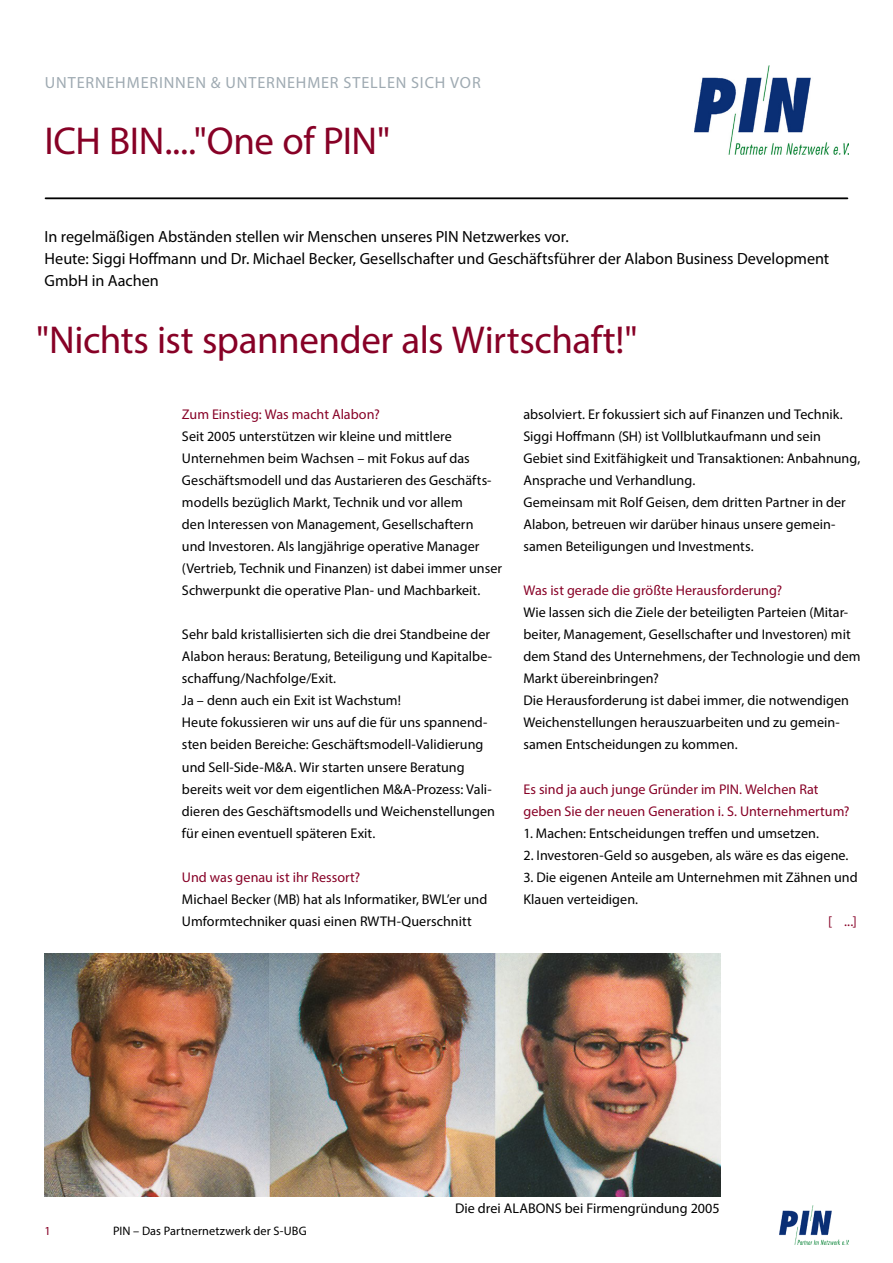
<style>
.page{position:relative;width:893px;height:1263px;background:#fff}
.page>*{position:absolute;margin:0;border:0;box-sizing:border-box;transform-origin:0 0}
.t1{font:39px "Myriad Pro";letter-spacing:-.01em;color:#870126}
.t2{font:16.2px/22px "Myriad Pro";color:#000}
.t3{font:16.2px "Myriad Pro";letter-spacing:.055em;color:#9faab2}
.t4{font:14.1px/22px "Myriad Pro";letter-spacing:.005em;color:#000}
.t5{font:14.1px "Myriad Pro";letter-spacing:.005em;color:#870126}
.t6{font:12.3px "Myriad Pro";letter-spacing:.01em;color:#000}
.t7{font:12.3px "Myriad Pro";color:#870126}
</style>
<div class="page">
<hr style="left:46px;top:197px;width:801px;height:2px;background:#000">
<img style="left:780px;top:1205px;width:68px;height:40px">
<img style="left:695px;top:66px;width:153px;height:88px">
<img style="left:45px;top:953px;width:675px;height:243px">
<p class="t3" style="left:45px;top:72px;width:437px">UNTERNEHMERINNEN &amp; UNTERNEHMER STELLEN SICH VOR</p>
<h1 class="t1" style="left:45px;top:117px;width:347px">ICH BIN...."One of PIN"</h1>
<p class="t2" style="left:45px;top:226px;width:525px">In regelmäßigen Abständen stellen wir Menschen unseres PIN Netzwerkes vor.</p>
<p class="t2" style="left:45px;top:248px;width:786px">Heute: Siggi Hoffmann und Dr. Michael Becker, Gesellschafter und Geschäftsführer der Alabon Business Development<br>GmbH in Aachen</p>
<p class="t1" style="left:36px;top:315px;width:603px">"Nichts ist spannender als Wirtschaft!"</p>
<p class="t5" style="left:182px;top:405px;width:199px">Zum Einstieg: Was macht Alabon?</p>
<p class="t4" style="left:182px;top:425px;width:322px">Seit 2005 unterstützen wir kleine und mittlere Unternehmen beim Wachsen – mit Fokus auf das Geschäftsmodell und das Austarieren des Geschäfts&shy;modells bezüglich Markt, Technik und vor allem<br>den Interessen von Management, Gesellschaftern<br>und Investoren. Als langjährige operative Manager (Vertrieb, Technik und Finanzen) ist dabei immer unser Schwerpunkt die operative Plan- und Machbarkeit.</p>
<p class="t4" style="left:182px;top:623px;width:311px">Sehr bald kristallisierten sich die drei Standbeine der Alabon heraus: Beratung, Beteiligung und Kapitalbe&shy;schaffung/Nachfolge/Exit.<br>Ja – denn auch ein Exit ist Wachstum!</p>
<p class="t4" style="left:182px;top:711px;width:315px">Heute fokussieren wir uns auf die für uns spannend&shy;sten beiden Bereiche: Geschäftsmodell-Validierung und Sell-Side-M&amp;A. Wir starten unsere Beratung bereits weit vor dem eigentlichen M&amp;A-Prozess: Vali&shy;dieren des Geschäftsmodells und Weichenstellungen für einen eventuell späteren Exit.</p>
<p class="t5" style="left:182px;top:868px;width:180px">Und was genau ist ihr Ressort?</p>
<p class="t4" style="left:182px;top:888px;width:307px">Michael Becker (MB) hat als Informatiker, BWL’er und<br>Umformtechniker quasi einen RWTH-Querschnitt</p>
<p class="t4" style="left:523px;top:403px;width:321px">absolviert. Er fokussiert sich auf Finanzen und Technik.</p>
<p class="t4" style="left:523px;top:425px;width:338px">Siggi Hoffmann (SH) ist Vollblutkaufmann und sein<br>Gebiet sind Exitfähigkeit und Transaktionen: Anbahnung,<br>Ansprache und Verhandlung.</p>
<p class="t4" style="left:523px;top:491px;width:324px">Gemeinsam mit Rolf Geisen, dem dritten Partner in der<br>Alabon, betreuen wir darüber hinaus unsere gemein&shy;samen Beteiligungen und Investments.</p>
<p class="t5" style="left:523px;top:582px;width:260px">Was ist gerade die größte Herausforderung?</p>
<p class="t4" style="left:523px;top:601px;width:339px">Wie lassen sich die Ziele der beteiligten Parteien (Mitar&shy;beiter, Management, Gesellschafter und Investoren) mit dem Stand des Unternehmens, der Technologie und dem Markt übereinbringen?</p>
<p class="t4" style="left:523px;top:689px;width:327px">Die Herausforderung ist dabei immer, die notwendigen<br>Weichenstellungen herauszuarbeiten und zu gemein&shy;samen Entscheidungen zu kommen.</p>
<p class="t5" style="left:523px;top:780px;width:297px">Es sind ja auch junge Gründer im PIN. Welchen Rat</p>
<p class="t5" style="left:523px;top:802px;width:328px">geben Sie der neuen Generation i. S. Unternehmertum?</p>
<p class="t4" style="left:523px;top:822px;width:297px">1. Machen: Entscheidungen treffen und umsetzen.</p>
<p class="t4" style="left:523px;top:844px;width:327px">2. Investoren-Geld so ausgeben, als wäre es das eigene.</p>
<p class="t4" style="left:523px;top:866px;width:336px">3. Die eigenen Anteile am Unternehmen mit Zähnen und<br>Klauen verteidigen.</p>
<p class="t5" style="left:828px;top:912px;width:30px">[ ...]</p>
<p class="t7" style="left:45px;top:1223px;width:8px">1</p>
<p class="t6" style="left:113px;top:1223px;width:195px">PIN – Das Partnernetzwerk der S-UBG</p>
<p class="t4" style="left:455px;top:1196px;width:266px">Die drei ALABONS bei Firmengründung 2005</p>
</div>
